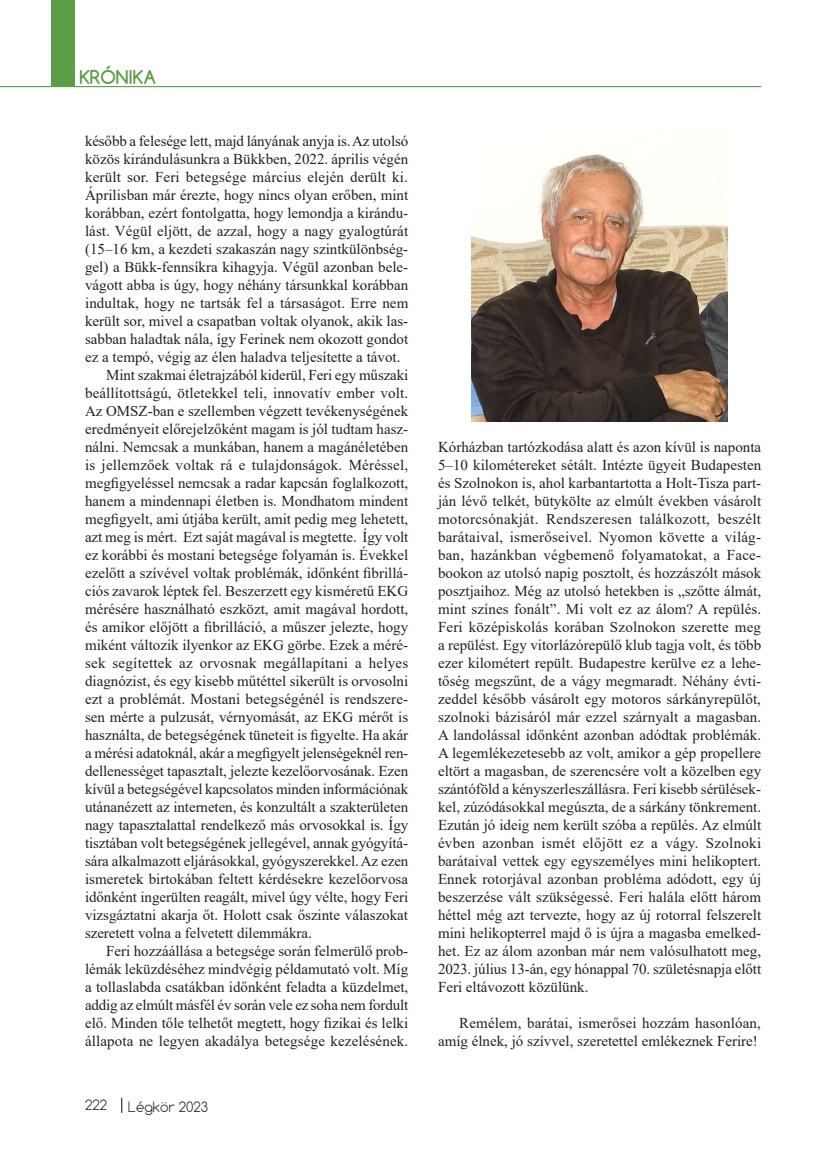
<style>
.page{position:relative;width:825px;height:1166px;background:#fff}
.page>*{position:absolute;margin:0;border:0;box-sizing:border-box;transform-origin:0 0}
.t1{font:700 18px "Comfortaa";color:#5a9d44}
.törzsszöveg{font:15px/18px "Times New Roman";color:#231f20;text-align:justify}
.t2{font:300 13.5px "Comfortaa";color:#231f20}
</style>
<div class="page">
<hr style="left:0;top:86px;width:761px;height:1px;background:#5a9d44">
<div style="left:51px;top:0;width:23px;height:87px;background:#5a9d44"></div>
<svg style="left:121px;top:1097px;width:1px;height:15px"></svg>
<img style="left:471px;top:154px;width:257px;height:267px">
<p class="t1" style="left:79px;top:66px;width:78px">KRÓNIKA</p>
<p class="törzsszöveg" style="left:85px;top:131px;width:325px">később a felesége lett, majd lányának anyja is. Az utolsó közös kirándulásunkra a Bükkben, 2022. április végén került sor. Feri betegsége március elején derült ki.<br>Áprilisban már érezte, hogy nincs olyan erőben, mint korábban, ezért fontolgatta, hogy lemondja a kirándu&shy;lást. Végül eljött, de azzal, hogy a nagy gyalogtúrát (15–16 km, a kezdeti szakaszán nagy szintkülönbség&shy;gel) a Bükk-fennsíkra kihagyja. Végül azonban bele&shy;vágott abba is úgy, hogy néhány társunkkal korábban indultak, hogy ne tartsák fel a társaságot. Erre nem került sor, mivel a csapatban voltak olyanok, akik las&shy;sabban haladtak nála, így Ferinek nem okozott gondot ez a tempó, végig az élen haladva teljesítette a távot.</p>
<p class="törzsszöveg" style="left:85px;top:365px;width:325px;text-indent:21px">Mint szakmai életrajzából kiderül, Feri egy műszaki beállítottságú, ötletekkel teli, innovatív ember volt.<br>Az OMSZ-ban e szellemben végzett tevékenységének eredményeit előrejelzőként magam is jól tudtam hasz&shy;nálni. Nemcsak a munkában, hanem a magánéletében is jellemzőek voltak rá e tulajdonságok. Méréssel, megfigyeléssel nemcsak a radar kapcsán foglalkozott, hanem a mindennapi életben is. Mondhatom mindent megfigyelt, ami útjába került, amit pedig meg lehetett, azt meg is mért. Ezt saját magával is megtette. Így volt ez korábbi és mostani betegsége folyamán is. Évekkel ezelőtt a szívével voltak problémák, időnként fibrillá&shy;ciós zavarok léptek fel. Beszerzett egy kisméretű EKG mérésére használható eszközt, amit magával hordott, és amikor előjött a fibrilláció, a műszer jelezte, hogy miként változik ilyenkor az EKG görbe. Ezek a méré&shy;sek segítettek az orvosnak megállapítani a helyes diagnózist, és egy kisebb műtéttel sikerült is orvosolni ezt a problémát. Mostani betegségénél is rendszere&shy;sen mérte a pulzusát, vérnyomását, az EKG mérőt is használta, de betegségének tüneteit is figyelte. Ha akár a mérési adatoknál, akár a megfigyelt jelenségeknél ren&shy;dellenességet tapasztalt, jelezte kezelőorvosának. Ezen kívül a betegségével kapcsolatos minden információnak utánanézett az interneten, és konzultált a szakterületen nagy tapasztalattal rendelkező más orvosokkal is. Így tisztában volt betegségének jellegével, annak gyógyítá&shy;sára alkalmazott eljárásokkal, gyógyszerekkel. Az ezen ismeretek birtokában feltett kérdésekre kezelőorvosa időnként ingerülten reagált, mivel úgy vélte, hogy Feri vizsgáztatni akarja őt. Holott csak őszinte válaszokat szeretett volna a felvetett dilemmákra.</p>
<p class="törzsszöveg" style="left:85px;top:941px;width:325px;text-indent:21px">Feri hozzáállása a betegsége során felmerülő prob&shy;lémák leküzdéséhez mindvégig példamutató volt. Míg a tollaslabda csatákban időnként feladta a küzdelmet, addig az elmúlt másfél év során vele ez soha nem fordult elő. Minden tőle telhetőt megtett, hogy fizikai és lelki állapota ne legyen akadálya betegsége kezelésének.</p>
<p class="t2" style="left:85px;top:1095px;width:24px">222</p>
<p class="t2" style="left:128px;top:1097px;width:82px">Légkör 2023</p>
<p class="törzsszöveg" style="left:438px;top:437px;width:325px">Kórházban tartózkodása alatt és azon kívül is naponta 5–10 kilométereket sétált. Intézte ügyeit Budapesten és Szolnokon is, ahol karbantartotta a Holt-Tisza part&shy;ján lévő telkét, bütykölte az elmúlt években vásárolt motorcsónakját. Rendszeresen találkozott, beszélt barátaival, ismerőseivel. Nyomon követte a világ&shy;ban, hazánkban végbemenő folyamatokat, a Face&shy;bookon az utolsó napig posztolt, és hozzászólt mások posztjaihoz. Még az utolsó hetekben is „szőtte álmát, mint színes fonált”. Mi volt ez az álom? A repülés.<br>Feri középiskolás korában Szolnokon szerette meg a repülést. Egy vitorlázórepülő klub tagja volt, és több ezer kilométert repült. Budapestre kerülve ez a lehe&shy;tőség megszűnt, de a vágy megmaradt. Néhány évti&shy;zeddel később vásárolt egy motoros sárkányrepülőt, szolnoki bázisáról már ezzel szárnyalt a magasban.<br>A landolással időnként azonban adódtak problémák.<br>A legemlékezetesebb az volt, amikor a gép propellere eltört a magasban, de szerencsére volt a közelben egy szántóföld a kényszerleszállásra. Feri kisebb sérülések&shy;kel, zúzódásokkal megúszta, de a sárkány tönkrement.<br>Ezután jó ideig nem került szóba a repülés. Az elmúlt évben azonban ismét előjött ez a vágy. Szolnoki barátaival vettek egy egyszemélyes mini helikoptert.<br>Ennek rotorjával azonban probléma adódott, egy új beszerzése vált szükségessé. Feri halála előtt három héttel még azt tervezte, hogy az új rotorral felszerelt mini helikopterrel majd ő is újra a magasba emelked&shy;het. Ez az álom azonban már nem valósulhatott meg, 2023. július 13-án, egy hónappal 70. születésnapja előtt Feri eltávozott közülünk.</p>
<p class="törzsszöveg" style="left:438px;top:1013px;width:324px;text-align:right">Remélem, barátai, ismerősei hozzám hasonlóan, amíg élnek, jó szívvel, szeretettel emlékeznek Ferire!</p>
</div>
